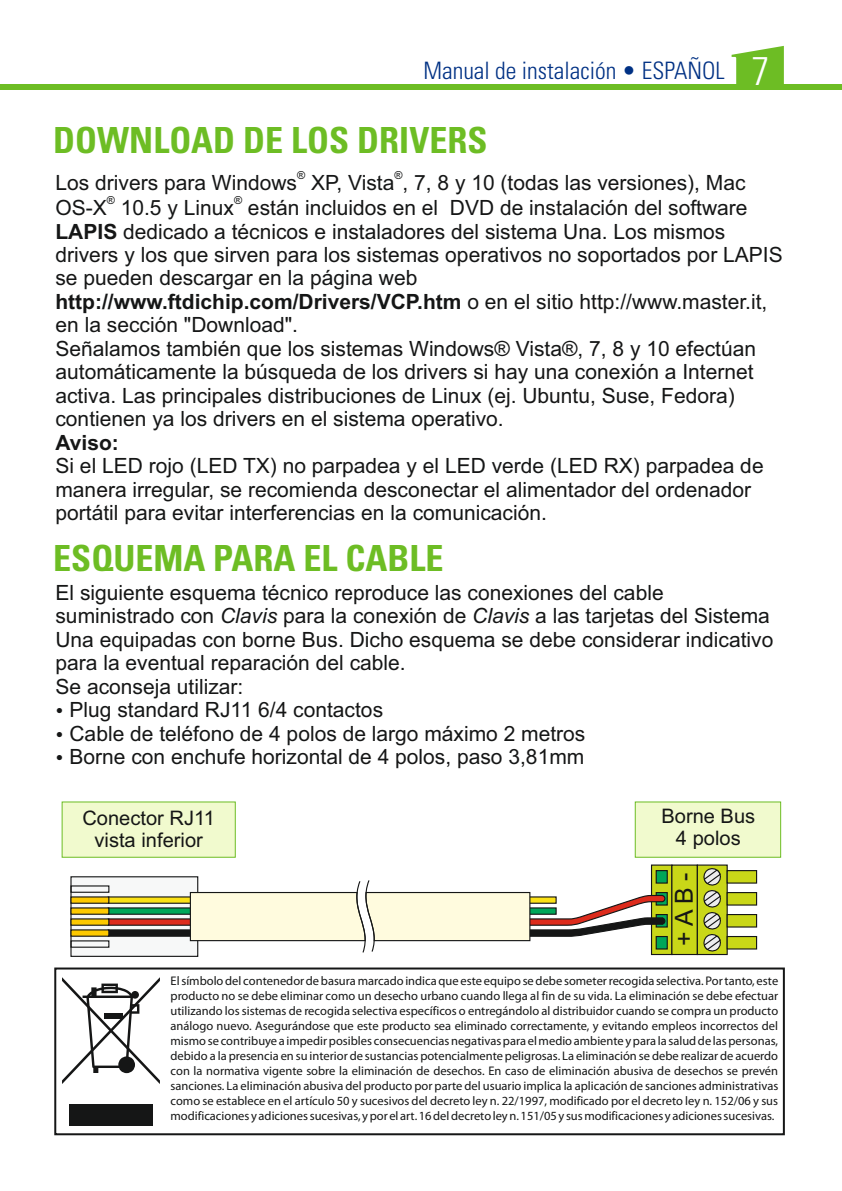
<style>
.page{position:relative;width:842px;height:1191px;background:#fff}
.page>*{position:absolute;margin:0;border:0;box-sizing:border-box;transform-origin:0 0}
.t1{font:700 condensed 36px "Univers LT Std";color:#6dbd24}
.t2{font:24.8px "Arial";color:#151616}
.t3{font:300 condensed 24px "Univers LT Std";color:#003184}
.t4{font:21px/23.4px "Arial";color:#151616}
.t5{font:700 21px "Arial";color:#151616}
.t6{font:20px/22.4px "Arial";color:#151616;text-align:center}
.t7{font:12.4px/15px "Myriad Pro";color:#151616;text-align:justify}
.t8{font:11px "Arial";color:#151616}
.s1{font-size:40px;color:#fff}
.s2{font-weight:700}
.s3{font-style:italic}
</style>
<div class="page">
<div style="left:0;top:84px;width:842px;height:6px;background:#6dbd24"></div>
<svg style="left:732px;top:46px;width:52px;height:38px"></svg>
<svg style="left:634px;top:801px;width:148px;height:57px;background:#eaf7c6"></svg>
<svg style="left:61px;top:801px;width:175px;height:57px;background:#ebf7c6"></svg>
<div style="left:54px;top:967px;width:731px;height:168px;border:2px solid #151616"></div>
<div style="left:69px;top:1104px;width:84px;height:21px;background:#151616"></div>
<svg style="left:62px;top:977px;width:98px;height:107px"></svg>
<svg style="left:70px;top:864px;width:688px;height:93px"></svg>
<p class="t3" style="left:423px;top:62px;width:348px">Manual de instalación • ESPAÑOL <span class="s1">7</span></p>
<h1 class="t1" style="left:53px;top:127px;width:436px">DOWNLOAD DE LOS DRIVERS</h1>
<p class="t8" style="left:297px;top:171px;width:10px">®</p>
<p class="t8" style="left:394px;top:171px;width:10px">®</p>
<p class="t4" style="left:55px;top:173px;width:692px">Los drivers para Windows XP, Vista , 7, 8 y 10 (todas las versiones), Mac</p>
<p class="t8" style="left:107px;top:196px;width:10px">®</p>
<p class="t8" style="left:234px;top:196px;width:10px">®</p>
<p class="t4" style="left:55px;top:198px;width:729px">OS-X 10.5 y Linux están incluidos en el DVD de instalación del software <span class="s2">LAPIS</span> dedicado a técnicos e instaladores del sistema Una. Los mismos drivers y los que sirven para los sistemas operativos no soportados por LAPIS se pueden descargar en la página web <span class="s2">http://www.ftdichip.com/Drivers/VCP.htm</span> o en el sitio http://www.master.it, en la sección "Download".<br>Señalamos también que los sistemas Windows® Vista®, 7, 8 y 10 efectúan automáticamente la búsqueda de los drivers si hay una conexión a Internet activa. Las principales distribuciones de Linux (ej. Ubuntu, Suse, Fedora) contienen ya los drivers en el sistema operativo.</p>
<p class="t5" style="left:55px;top:434px;width:65px">Aviso:</p>
<p class="t4" style="left:55px;top:456px;width:710px">Si el LED rojo (LED TX) no parpadea y el LED verde (LED RX) parpadea de manera irregular, se recomienda desconectar el alimentador del ordenador portátil para evitar interferencias en la comunicación.</p>
<h1 class="t1" style="left:53px;top:545px;width:392px">ESQUEMA PARA EL CABLE</h1>
<p class="t4" style="left:55px;top:583px;width:610px">El siguiente esquema técnico reproduce las conexiones del cable</p>
<p class="t4" style="left:55px;top:606px;width:716px">suministrado con <span class="s3">Clavis</span> para la conexión de <span class="s3">Clavis</span> a las tarjetas del Sistema</p>
<p class="t4" style="left:55px;top:630px;width:719px">Una equipadas con borne Bus. Dicho esquema se debe considerar indicativo</p>
<p class="t4" style="left:55px;top:653px;width:352px">para la eventual reparación del cable.</p>
<p class="t4" style="left:55px;top:676px;width:189px">Se aconseja utilizar:</p>
<p class="t4" style="left:69px;top:700px;width:315px">Plug standard RJ11 6/4 contactos</p>
<p class="t4" style="left:69px;top:723px;width:517px">Cable de teléfono de 4 polos de largo máximo 2 metros</p>
<p class="t4" style="left:69px;top:747px;width:516px">Borne con enchufe horizontal de 4 polos, paso 3,81mm</p>
<p class="t6" style="left:82px;top:808px;width:134px">Conector RJ11 vista inferior</p>
<p class="t6" style="left:661px;top:806px;width:95px">Borne Bus<br>4 polos</p>
<p class="t2" style="left:675px;top:946px;width:75px;rotate:-90deg">+ A B -</p>
<p class="t7" style="left:171px;top:974px;width:609px">El símbolo del contenedor de basura marcado indica que este equipo se debe someter recogida selectiva. Por tanto, este producto no se debe eliminar como un desecho urbano cuando llega al fin de su vida. La eliminación se debe efectuar utilizando los sistemas de recogida selectiva específicos o entregándolo al distribuidor cuando se compra un producto análogo nuevo. Asegurándose que este producto sea eliminado correctamente, y evitando empleos incorrectos del mismo se contribuye a impedir posibles consecuencias negativas para el medio ambiente y para la salud de las personas, debido a la presencia en su interior de sustancias potencialmente peligrosas. La eliminación se debe realizar de acuerdo con la normativa vigente sobre la eliminación de desechos. En caso de eliminación abusiva de desechos se prevén sanciones. La eliminación abusiva del producto por parte del usuario implica la aplicación de sanciones administrativas como se establece en el artículo 50 y sucesivos del decreto ley n. 22/1997, modificado por el decreto ley n. 152/06 y sus modificaciones y adiciones sucesivas, y por el art. 16 del decreto ley n. 151/05 y sus modificaciones y adiciones sucesivas.</p>
</div>
